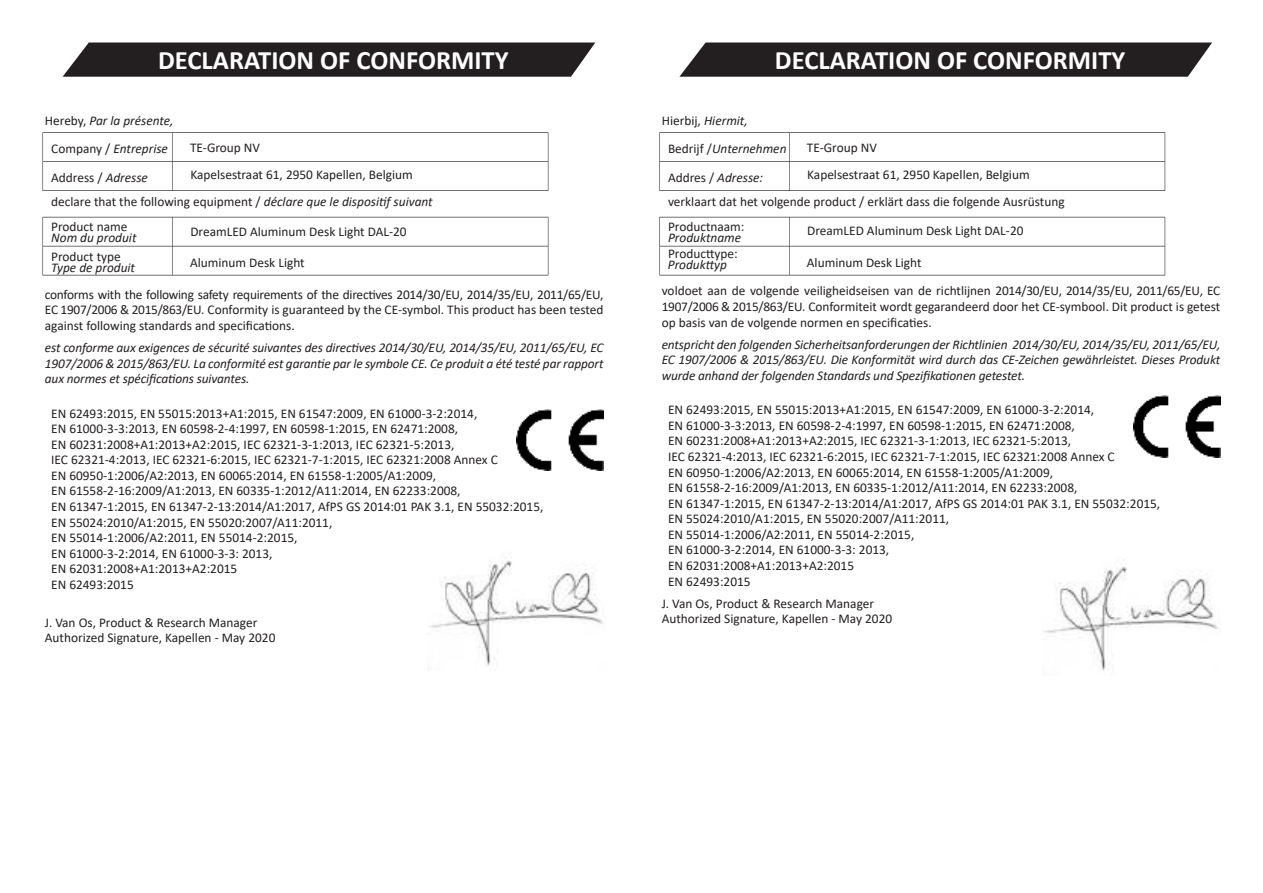
<style>
.page{position:relative;width:1263px;height:893px;background:#fff}
.page>*{position:absolute;margin:0;border:0;box-sizing:border-box;transform-origin:0 0}
.t1{font:700 26.7px "Calibri";color:#fff}
.t2{font:13.35px/15.6px "Calibri";color:#231f20}
.t3{font:italic 13.35px/15.6px "Calibri";letter-spacing:-.01em;color:#231f20}
.s1{font-style:normal}
.s2{font-style:italic}
</style>
<div class="page">
<svg style="left:63px;top:43px;width:532px;height:34px;background:#2e2b2c"></svg>
<hr style="left:173px;top:275px;width:375px;height:1px;background:#231f20">
<hr style="left:43px;top:275px;width:130px;height:1px;background:#231f20">
<hr style="left:173px;top:246px;width:375px;height:1px;background:#231f20">
<hr style="left:43px;top:246px;width:130px;height:1px;background:#231f20">
<svg style="left:548px;top:217px;width:1px;height:58px"></svg>
<svg style="left:172px;top:218px;width:1px;height:57px"></svg>
<hr style="left:173px;top:217px;width:375px;height:1px;background:#231f20">
<svg style="left:43px;top:218px;width:1px;height:57px"></svg>
<hr style="left:43px;top:217px;width:130px;height:1px;background:#231f20">
<hr style="left:173px;top:190px;width:375px;height:1px;background:#231f20">
<hr style="left:43px;top:190px;width:130px;height:1px;background:#231f20">
<hr style="left:173px;top:161px;width:375px;height:1px;background:#231f20">
<hr style="left:43px;top:161px;width:130px;height:1px;background:#231f20">
<svg style="left:548px;top:133px;width:1px;height:57px"></svg>
<svg style="left:172px;top:133px;width:1px;height:57px"></svg>
<hr style="left:173px;top:132px;width:375px;height:1px;background:#231f20">
<svg style="left:43px;top:133px;width:1px;height:57px"></svg>
<hr style="left:43px;top:132px;width:130px;height:1px;background:#231f20">
<img style="left:517px;top:409px;width:87px;height:62px">
<svg style="left:679px;top:43px;width:533px;height:34px;background:#2f2b2c"></svg>
<hr style="left:789px;top:275px;width:376px;height:1px;background:#231f20">
<hr style="left:659px;top:275px;width:130px;height:1px;background:#231f20">
<hr style="left:789px;top:246px;width:376px;height:1px;background:#231f20">
<hr style="left:659px;top:246px;width:130px;height:1px;background:#231f20">
<svg style="left:1165px;top:217px;width:1px;height:58px"></svg>
<svg style="left:789px;top:218px;width:1px;height:57px"></svg>
<hr style="left:789px;top:217px;width:376px;height:1px;background:#231f20">
<svg style="left:659px;top:218px;width:1px;height:57px"></svg>
<hr style="left:659px;top:217px;width:130px;height:1px;background:#231f20">
<hr style="left:789px;top:190px;width:376px;height:1px;background:#231f20">
<hr style="left:659px;top:190px;width:130px;height:1px;background:#231f20">
<hr style="left:789px;top:161px;width:376px;height:1px;background:#231f20">
<hr style="left:659px;top:161px;width:130px;height:1px;background:#231f20">
<svg style="left:1165px;top:133px;width:1px;height:57px"></svg>
<svg style="left:789px;top:133px;width:1px;height:57px"></svg>
<hr style="left:789px;top:132px;width:376px;height:1px;background:#231f20">
<svg style="left:659px;top:133px;width:1px;height:57px"></svg>
<hr style="left:659px;top:132px;width:130px;height:1px;background:#231f20">
<img style="left:1133px;top:395px;width:87px;height:62px">
<img style="left:429px;top:557px;width:174px;height:109px">
<img style="left:1043px;top:563px;width:176px;height:108px">
<h1 class="t1" style="left:158px;top:44px;width:352px">DECLARATION OF CONFORMITY</h1>
<p class="t3" style="left:51px;top:107px;width:124px;line-height:28.5px;text-indent:-6px"><span class="s1">Hereby,</span> Par la présente,<br><span class="s1">Company /</span> Entreprise<br><span class="s1">Address /</span> Adresse</p>
<p class="t2" style="left:51px;top:191px;width:383px;line-height:24.5px">declare that the following equipment / <span class="s2">déclare que le dispositif suivant<br></span>Product name</p>
<p class="t3" style="left:51px;top:231px;width:87px">Nom du produit</p>
<p class="t2" style="left:51px;top:249px;width:71px">Product type</p>
<p class="t3" style="left:51px;top:261px;width:85px">Type de produit</p>
<p class="t2" style="left:45px;top:286px;width:560px;text-align:justify">conforms with the following safety requirements of the directives 2014/30/EU, 2014/35/EU, 2011/65/EU, EC 1907/2006 &amp; 2015/863/EU. Conformity is guaranteed by the CE-symbol. This product has been tested against following standards and specifications.</p>
<p class="t3" style="left:45px;top:339px;width:560px;text-align:justify">est conforme aux exigences de sécurité suivantes des directives 2014/30/EU, 2014/35/EU, 2011/65/EU, EC 1907/2006 &amp; 2015/863/EU. La conformité est garantie par le symbole CE. Ce produit a été testé par rapport aux normes et spécifications suivantes.</p>
<p class="t2" style="left:51px;top:405px;width:494px">EN 62493:2015, EN 55015:2013+A1:2015, EN 61547:2009, EN 61000-3-2:2014,<br>EN 61000-3-3:2013, EN 60598-2-4:1997, EN 60598-1:2015, EN 62471:2008,<br>EN 60231:2008+A1:2013+A2:2015, IEC 62321-3-1:2013, IEC 62321-5:2013,<br>IEC 62321-4:2013, IEC 62321-6:2015, IEC 62321-7-1:2015, IEC 62321:2008 Annex C<br>EN 60950-1:2006/A2:2013, EN 60065:2014, EN 61558-1:2005/A1:2009,<br>EN 61558-2-16:2009/A1:2013, EN 60335-1:2012/A11:2014, EN 62233:2008,<br>EN 61347-1:2015, EN 61347-2-13:2014/A1:2017, AfPS GS 2014:01 PAK 3.1, EN 55032:2015, EN 55024:2010/A1:2015, EN 55020:2007/A11:2011,<br>EN 55014-1:2006/A2:2011, EN 55014-2:2015,<br>EN 61000-3-2:2014, EN 61000-3-3: 2013,<br>EN 62031:2008+A1:2013+A2:2015<br>EN 62493:2015</p>
<p class="t2" style="left:45px;top:614px;width:232px">J. Van Os, Product &amp; Research Manager<br>Authorized Signature, Kapellen - May 2020</p>
<p class="t2" style="left:190px;top:133px;width:224px;line-height:27.6px">TE-Group NV<br>Kapelsestraat 61, 2950 Kapellen, Belgium</p>
<p class="t2" style="left:190px;top:224px;width:218px">DreamLED Aluminum Desk Light DAL-20</p>
<p class="t2" style="left:190px;top:254px;width:116px">Aluminum Desk Light</p>
<h1 class="t1" style="left:775px;top:44px;width:352px">DECLARATION OF CONFORMITY</h1>
<p class="t3" style="left:668px;top:107px;width:120px;line-height:28.7px;text-indent:-6px"><span class="s1">Hierbij,</span> Hiermit,<br><span class="s1">Bedrijf /</span>Unternehmen<br><span class="s1">Addres /</span> Adresse:</p>
<p class="t2" style="left:668px;top:189px;width:398px;line-height:24.5px">verklaart dat het volgende product / erklärt dass die folgende Ausrüstung<br>Productnaam:</p>
<p class="t3" style="left:668px;top:231px;width:75px">Produktname</p>
<p class="t2" style="left:668px;top:245px;width:71px">Producttype:</p>
<p class="t3" style="left:668px;top:256px;width:61px">Produkttyp</p>
<p class="t2" style="left:662px;top:283px;width:560px;text-align:justify">voldoet aan de volgende veiligheidseisen van de richtlijnen 2014/30/EU, 2014/35/EU, 2011/65/EU, EC 1907/2006 &amp; 2015/863/EU. Conformiteit wordt gegarandeerd door het CE-symbool. Dit product is getest op basis van de volgende normen en specificaties.</p>
<p class="t3" style="left:662px;top:336px;width:560px;text-align:justify">entspricht den folgenden Sicherheitsanforderungen der Richtlinien 2014/30/EU, 2014/35/EU, 2011/65/EU, EC 1907/2006 &amp; 2015/863/EU. Die Konformität wird durch das CE-Zeichen gewährleistet. Dieses Produkt wurde anhand der folgenden Standards und Spezifikationen getestet.</p>
<p class="t2" style="left:668px;top:402px;width:494px">EN 62493:2015, EN 55015:2013+A1:2015, EN 61547:2009, EN 61000-3-2:2014,<br>EN 61000-3-3:2013, EN 60598-2-4:1997, EN 60598-1:2015, EN 62471:2008,<br>EN 60231:2008+A1:2013+A2:2015, IEC 62321-3-1:2013, IEC 62321-5:2013,<br>IEC 62321-4:2013, IEC 62321-6:2015, IEC 62321-7-1:2015, IEC 62321:2008 Annex C<br>EN 60950-1:2006/A2:2013, EN 60065:2014, EN 61558-1:2005/A1:2009,<br>EN 61558-2-16:2009/A1:2013, EN 60335-1:2012/A11:2014, EN 62233:2008,<br>EN 61347-1:2015, EN 61347-2-13:2014/A1:2017, AfPS GS 2014:01 PAK 3.1, EN 55032:2015, EN 55024:2010/A1:2015, EN 55020:2007/A11:2011,<br>EN 55014-1:2006/A2:2011, EN 55014-2:2015,<br>EN 61000-3-2:2014, EN 61000-3-3: 2013,<br>EN 62031:2008+A1:2013+A2:2015<br>EN 62493:2015</p>
<p class="t2" style="left:662px;top:595px;width:232px">J. Van Os, Product &amp; Research Manager<br>Authorized Signature, Kapellen - May 2020</p>
<p class="t2" style="left:807px;top:133px;width:224px;line-height:27.6px">TE-Group NV<br>Kapelsestraat 61, 2950 Kapellen, Belgium</p>
<p class="t2" style="left:807px;top:223px;width:218px">DreamLED Aluminum Desk Light DAL-20</p>
<p class="t2" style="left:807px;top:254px;width:116px">Aluminum Desk Light</p>
</div>
